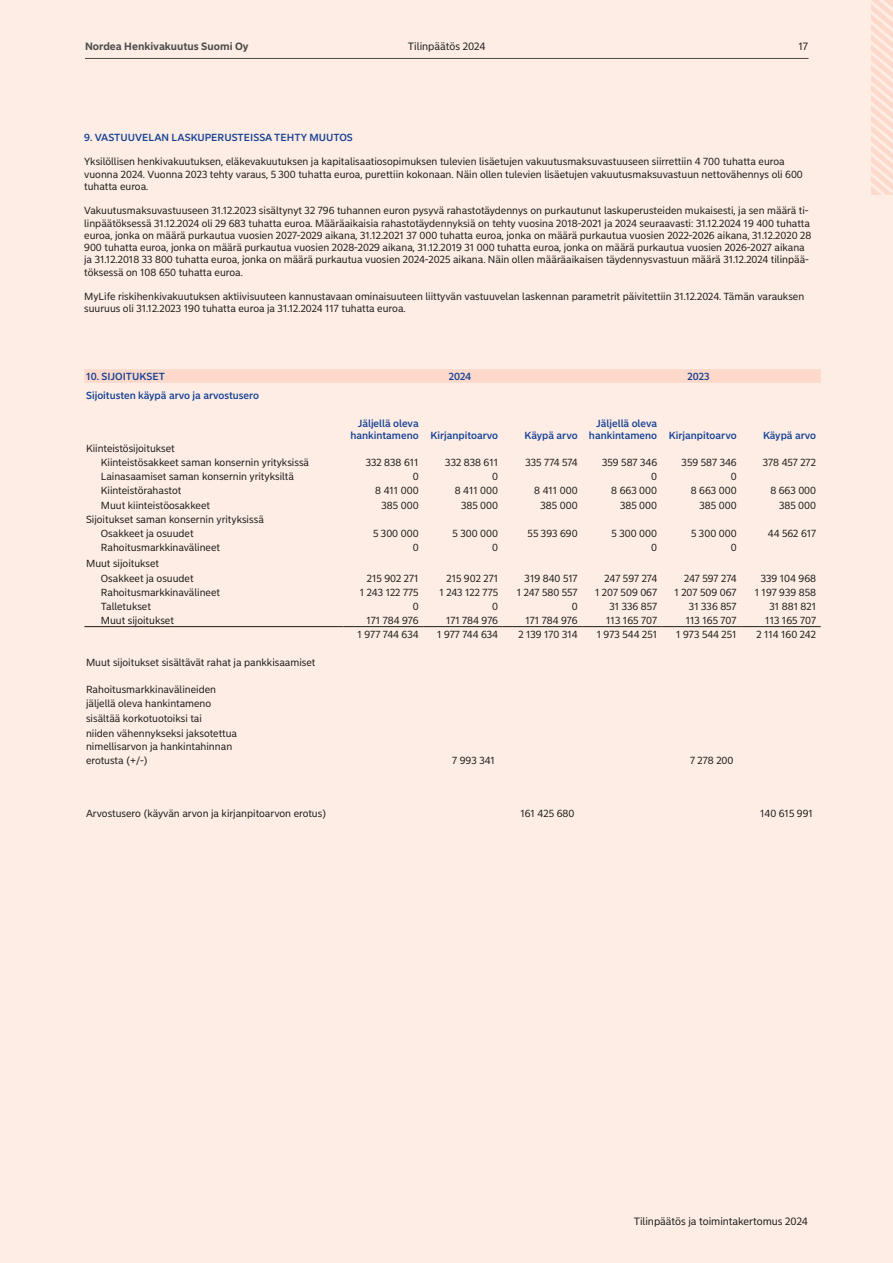
<style>
.page{position:relative;width:893px;height:1263px;background:#fdede5}
.page>*{position:absolute;margin:0;border:0;box-sizing:border-box;transform-origin:0 0}
.t1{font:10.5px "Nordea Sans Small";color:#1d1d1b}
.t2{font:700 10.5px "Nordea Sans Small";color:#4b4b4a}
.t3{font:10.2px/12.3px "Nordea Sans Small";color:#1d1d1b}
.t4{font:500 10.2px/12.3px "Nordea Sans Small";color:#164194}
</style>
<div class="page">
<hr style="left:85px;top:58px;width:724px;height:1px;background:#4b4b4a">
<svg style="left:872px;top:0;width:21px;height:194px"></svg>
<div style="left:84px;top:369px;width:737px;height:14px;background:#fcd9ca"></div>
<hr style="left:84px;top:626px;width:260px;height:1px;background:#1d1d1b">
<hr style="left:344px;top:626px;width:79px;height:1px;background:#1d1d1b">
<hr style="left:423px;top:626px;width:80px;height:1px;background:#1d1d1b">
<hr style="left:503px;top:626px;width:79px;height:1px;background:#1d1d1b">
<hr style="left:582px;top:626px;width:80px;height:1px;background:#1d1d1b">
<hr style="left:662px;top:626px;width:79px;height:1px;background:#1d1d1b">
<hr style="left:741px;top:626px;width:80px;height:1px;background:#1d1d1b">
<p class="t2" style="left:85px;top:40px;width:165px">Nordea Henkivakuutus Suomi Oy</p>
<p class="t1" style="left:408px;top:40px;width:79px">Tilinpäätös 2024</p>
<p class="t1" style="left:798px;top:40px;width:11px">17</p>
<p class="t4" style="left:84px;top:131px;width:270px">9. VASTUUVELAN LASKUPERUSTEISSA TEHTY MUUTOS</p>
<p class="t3" style="left:84px;top:156px;width:720px">Yksilöllisen henkivakuutuksen, eläkevakuutuksen ja kapitalisaatiosopimuksen tulevien lisäetujen vakuutusmaksuvastuuseen siirrettiin 4 700 tuhatta euroa vuonna 2024. Vuonna 2023 tehty varaus, 5 300 tuhatta euroa, purettiin kokonaan. Näin ollen tulevien lisäetujen vakuutusmaksuvastuun nettovähennys oli 600 tuhatta euroa.</p>
<p class="t3" style="left:84px;top:205px;width:729px">Vakuutusmaksuvastuuseen 31.12.2023 sisältynyt 32 796 tuhannen euron pysyvä rahastotäydennys on purkautunut laskuperusteiden mukaisesti, ja sen määrä ti&shy;linpäätöksessä 31.12.2024 oli 29 683 tuhatta euroa. Määräaikaisia rahastotäydennyksiä on tehty vuosina 2018-2021 ja 2024 seuraavasti: 31.12.2024 19 400 tuhatta euroa, jonka on määrä purkautua vuosien 2027-2029 aikana, 31.12.2021 37 000 tuhatta euroa, jonka on määrä purkautua vuosien 2022-2026 aikana, 31.12.2020 28<br>900 tuhatta euroa, jonka on määrä purkautua vuosien 2028-2029 aikana, 31.12.2019 31 000 tuhatta euroa, jonka on määrä purkautua vuosien 2026-2027 aikana ja 31.12.2018 33 800 tuhatta euroa, jonka on määrä purkautua vuosien 2024-2025 aikana. Näin ollen määräaikaisen täydennysvastuun määrä 31.12.2024 tilinpää&shy;töksessä on 108 650 tuhatta euroa.</p>
<p class="t3" style="left:84px;top:290px;width:722px">MyLife riskihenkivakuutuksen aktiivisuuteen kannustavaan ominaisuuteen liittyvän vastuuvelan laskennan parametrit päivitettiin 31.12.2024. Tämän varauksen suuruus oli 31.12.2023 190 tuhatta euroa ja 31.12.2024 117 tuhatta euroa.</p>
<p class="t4" style="left:86px;top:370px;width:80px">10. SIJOITUKSET</p>
<p class="t4" style="left:449px;top:370px;width:24px">2024</p>
<p class="t4" style="left:687px;top:370px;width:24px">2023</p>
<p class="t4" style="left:86px;top:390px;width:175px">Sijoitusten käypä arvo ja arvostusero</p>
<p class="t4" style="left:350px;top:417px;width:149px;text-indent:7px">Jäljellä oleva<br>hankintameno Kirjanpitoarvo</p>
<p class="t4" style="left:589px;top:417px;width:149px;text-indent:7px">Jäljellä oleva<br>hankintameno Kirjanpitoarvo</p>
<p class="t4" style="left:524px;top:429px;width:55px">Käypä arvo</p>
<p class="t4" style="left:763px;top:429px;width:55px">Käypä arvo</p>
<p class="t3" style="left:101px;top:442px;width:210px;line-height:13.6px;text-indent:-15px">Kiinteistösijoitukset<br>Kiinteistösakkeet saman konsernin yrityksissä</p>
<p class="t3" style="left:366px;top:456px;width:54px">332 838 611</p>
<p class="t3" style="left:445px;top:456px;width:54px">332 838 611</p>
<p class="t3" style="left:525px;top:456px;width:54px">335 774 574</p>
<p class="t3" style="left:602px;top:456px;width:57px">359 587 346</p>
<p class="t3" style="left:682px;top:456px;width:57px">359 587 346</p>
<p class="t3" style="left:763px;top:456px;width:55px">378 457 272</p>
<p class="t3" style="left:101px;top:470px;width:194px">Lainasaamiset saman konsernin yrityksiltä</p>
<p class="t3" style="left:413px;top:470px;width:7px">0</p>
<p class="t3" style="left:492px;top:470px;width:7px">0</p>
<p class="t3" style="left:651px;top:470px;width:7px">0</p>
<p class="t3" style="left:731px;top:470px;width:7px">0</p>
<p class="t3" style="left:101px;top:484px;width:82px">Kiinteistörahastot</p>
<p class="t3" style="left:375px;top:484px;width:45px">8 411 000</p>
<p class="t3" style="left:455px;top:484px;width:45px">8 411 000</p>
<p class="t3" style="left:534px;top:484px;width:45px">8 411 000</p>
<p class="t3" style="left:611px;top:484px;width:47px">8 663 000</p>
<p class="t3" style="left:691px;top:484px;width:47px">8 663 000</p>
<p class="t3" style="left:770px;top:484px;width:47px">8 663 000</p>
<p class="t3" style="left:101px;top:499px;width:111px">Muut kiinteistöosakkeet</p>
<p class="t3" style="left:381px;top:499px;width:39px">385 000</p>
<p class="t3" style="left:461px;top:499px;width:39px">385 000</p>
<p class="t3" style="left:540px;top:499px;width:39px">385 000</p>
<p class="t3" style="left:620px;top:499px;width:39px">385 000</p>
<p class="t3" style="left:699px;top:499px;width:39px">385 000</p>
<p class="t3" style="left:779px;top:499px;width:39px">385 000</p>
<p class="t3" style="left:101px;top:513px;width:164px;line-height:13.6px;text-indent:-15px">Sijoitukset saman konsernin yrityksissä<br>Osakkeet ja osuudet</p>
<p class="t3" style="left:373px;top:527px;width:47px">5 300 000</p>
<p class="t3" style="left:453px;top:527px;width:47px">5 300 000</p>
<p class="t3" style="left:528px;top:527px;width:52px">55 393 690</p>
<p class="t3" style="left:612px;top:527px;width:47px">5 300 000</p>
<p class="t3" style="left:691px;top:527px;width:47px">5 300 000</p>
<p class="t3" style="left:768px;top:527px;width:50px">44 562 617</p>
<p class="t3" style="left:101px;top:541px;width:121px">Rahoitusmarkkinavälineet</p>
<p class="t3" style="left:413px;top:541px;width:7px">0</p>
<p class="t3" style="left:492px;top:541px;width:7px">0</p>
<p class="t3" style="left:651px;top:541px;width:7px">0</p>
<p class="t3" style="left:731px;top:541px;width:7px">0</p>
<p class="t3" style="left:101px;top:555px;width:94px;line-height:15.9px;text-indent:-15px">Muut sijoitukset<br>Osakkeet ja osuudet</p>
<p class="t3" style="left:367px;top:573px;width:53px">215 902 271</p>
<p class="t3" style="left:446px;top:573px;width:53px">215 902 271</p>
<p class="t3" style="left:525px;top:573px;width:54px">319 840 517</p>
<p class="t3" style="left:605px;top:573px;width:54px">247 597 274</p>
<p class="t3" style="left:684px;top:573px;width:54px">247 597 274</p>
<p class="t3" style="left:761px;top:573px;width:57px">339 104 968</p>
<p class="t3" style="left:101px;top:587px;width:121px">Rahoitusmarkkinavälineet</p>
<p class="t3" style="left:360px;top:587px;width:60px">1 243 122 775</p>
<p class="t3" style="left:439px;top:587px;width:60px">1 243 122 775</p>
<p class="t3" style="left:517px;top:587px;width:62px">1 247 580 557</p>
<p class="t3" style="left:595px;top:587px;width:64px">1 207 509 067</p>
<p class="t3" style="left:674px;top:587px;width:64px">1 207 509 067</p>
<p class="t3" style="left:755px;top:587px;width:63px">1 197 939 858</p>
<p class="t3" style="left:101px;top:600px;width:52px">Talletukset</p>
<p class="t3" style="left:413px;top:600px;width:7px">0</p>
<p class="t3" style="left:492px;top:600px;width:7px">0</p>
<p class="t3" style="left:572px;top:600px;width:7px">0</p>
<p class="t3" style="left:609px;top:600px;width:49px">31 336 857</p>
<p class="t3" style="left:689px;top:600px;width:49px">31 336 857</p>
<p class="t3" style="left:769px;top:600px;width:48px">31 881 821</p>
<p class="t3" style="left:101px;top:614px;width:75px">Muut sijoitukset</p>
<p class="t3" style="left:367px;top:614px;width:54px">171 784 976</p>
<p class="t3" style="left:446px;top:614px;width:54px">171 784 976</p>
<p class="t3" style="left:526px;top:614px;width:54px">171 784 976</p>
<p class="t3" style="left:606px;top:614px;width:52px">113 165 707</p>
<p class="t3" style="left:686px;top:614px;width:52px">113 165 707</p>
<p class="t3" style="left:765px;top:614px;width:52px">113 165 707</p>
<p class="t3" style="left:358px;top:628px;width:62px">1 977 744 634</p>
<p class="t3" style="left:437px;top:628px;width:62px">1 977 744 634</p>
<p class="t3" style="left:518px;top:628px;width:61px">2 139 170 314</p>
<p class="t3" style="left:597px;top:628px;width:62px">1 973 544 251</p>
<p class="t3" style="left:676px;top:628px;width:62px">1 973 544 251</p>
<p class="t3" style="left:756px;top:628px;width:61px">2 114 160 242</p>
<p class="t3" style="left:86px;top:656px;width:231px">Muut sijoitukset sisältävät rahat ja pankkisaamiset</p>
<p class="t3" style="left:86px;top:683px;width:132px;line-height:13.6px">Rahoitusmarkkinavälineiden jäljellä oleva hankintameno</p>
<p class="t3" style="left:86px;top:711px;width:153px;line-height:14.9px">sisältää korkotuotoiksi tai<br>niiden vähennykseksi jaksotettua</p>
<p class="t3" style="left:86px;top:740px;width:148px;line-height:13.6px">nimellisarvon ja hankintahinnan erotusta (+/-)</p>
<p class="t3" style="left:452px;top:754px;width:44px">7 993 341</p>
<p class="t3" style="left:690px;top:754px;width:45px">7 278 200</p>
<p class="t3" style="left:86px;top:808px;width:242px">Arvostusero (käyvän arvon ja kirjanpitoarvon erotus)</p>
<p class="t3" style="left:520px;top:808px;width:56px">161 425 680</p>
<p class="t3" style="left:760px;top:808px;width:54px">140 615 991</p>
<p class="t1" style="left:634px;top:1215px;width:176px">Tilinpäätös ja toimintakertomus 2024</p>
</div>
